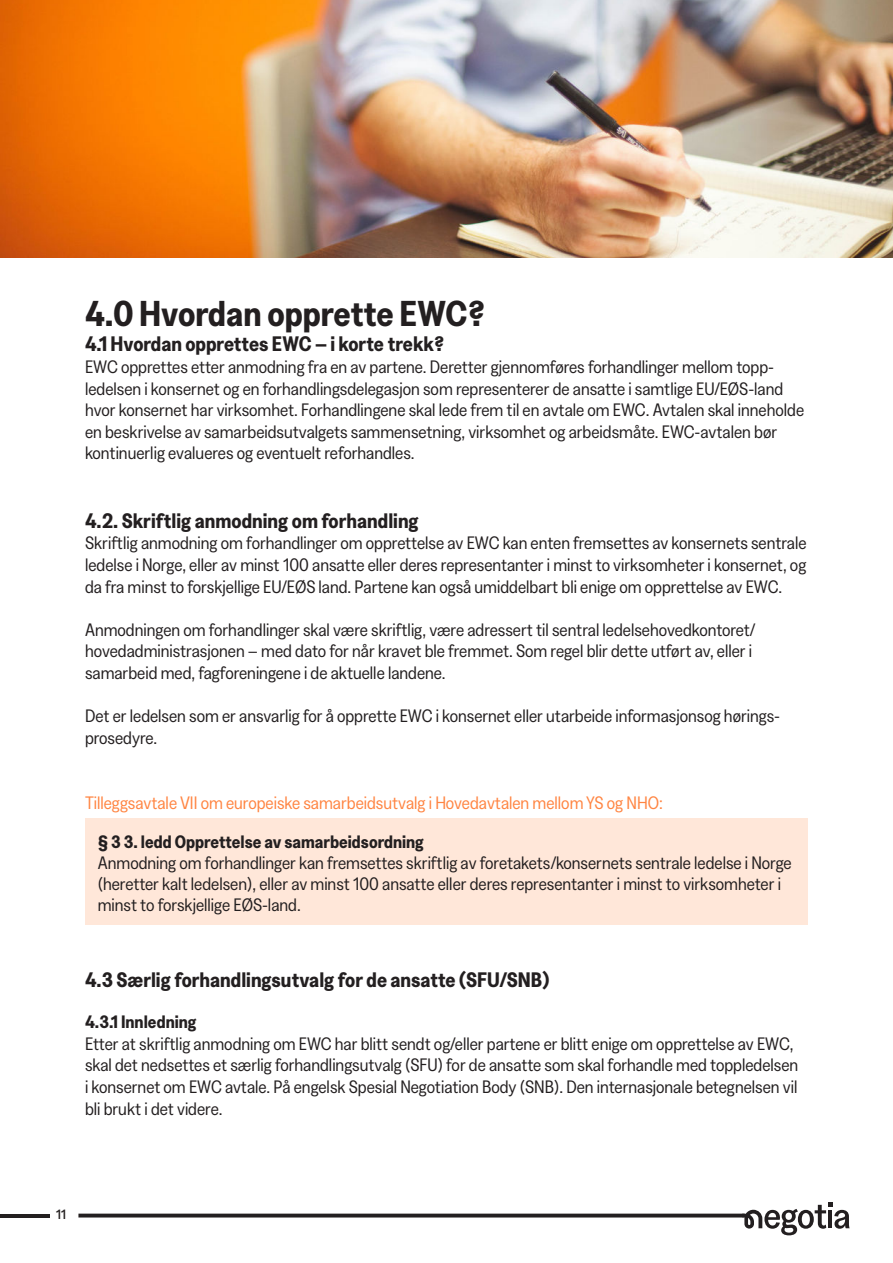
<style>
.page{position:relative;width:893px;height:1263px;background:#fff}
.page>*{position:absolute;margin:0;border:0;box-sizing:border-box;transform-origin:0 0}
.t1{font:700 36px "Greed";color:#231f20}
.t2{font:700 21px "Greed";color:#231f20}
.t3{font:18px/21.6px "Greed";color:#231f20}
.t4{font:18px "Greed";color:#ff8542}
.t5{font:700 18px "Greed";color:#231f20}
.t6{font:500 13.5px "Greed";color:#231f20}
</style>
<div class="page">
<img style="left:1px;top:0;width:892px;height:257px">
<div style="left:85px;top:819px;width:723px;height:106px;background:#ffe7d9"></div>
<svg style="left:0;top:1214px;width:50px;height:3px"></svg>
<svg style="left:78px;top:1213px;width:664px;height:4px;background:#454242"></svg>
<svg style="left:742px;top:1202px;width:108px;height:33px"></svg>
<h1 class="t1" style="left:85px;top:297px;width:402px">4.0 Hvordan opprette EWC?</h1>
<p class="t2" style="left:85px;top:334px;width:361px">4.1 Hvordan opprettes EWC – i korte trekk?</p>
<p class="t3" style="left:85px;top:356px;width:721px">EWC opprettes etter anmodning fra en av partene. Deretter gjennomføres forhandlinger mellom topp&shy;ledelsen i konsernet og en forhandlingsdelegasjon som representerer de ansatte i samtlige EU/EØS-land hvor konsernet har virksomhet. Forhandlingene skal lede frem til en avtale om EWC. Avtalen skal inneholde en beskrivelse av samarbeidsutvalgets sammensetning, virksomhet og arbeidsmåte. EWC-avtalen bør kontinuerlig evalueres og eventuelt reforhandles.</p>
<p class="t2" style="left:85px;top:511px;width:335px">4.2. Skriftlig anmodning om forhandling</p>
<p class="t3" style="left:85px;top:533px;width:723px;text-align:justify">Skriftlig anmodning om forhandlinger om opprettelse av EWC kan enten fremsettes av konsernets sentrale ledelse i Norge, eller av minst 100 ansatte eller deres representanter i minst to virksomheter i konsernet, og da fra minst to forskjellige EU/EØS land. Partene kan også umiddelbart bli enige om opprettelse av EWC.</p>
<p class="t3" style="left:85px;top:619px;width:671px">Anmodningen om forhandlinger skal være skriftlig, være adressert til sentral ledelsehovedkontoret/ hovedadministrasjonen – med dato for når kravet ble fremmet. Som regel blir dette utført av, eller i samarbeid med, fagforeningene i de aktuelle landene.</p>
<p class="t3" style="left:85px;top:706px;width:697px">Det er ledelsen som er ansvarlig for å opprette EWC i konsernet eller utarbeide informasjonsog hørings&shy;prosedyre.</p>
<p class="t4" style="left:85px;top:794px;width:579px">Tilleggsavtale VII om europeiske samarbeidsutvalg i Hovedavtalen mellom YS og NHO:</p>
<p class="t5" style="left:98px;top:833px;width:328px">§ 3 3. ledd Opprettelse av samarbeidsordning</p>
<p class="t3" style="left:98px;top:852px;width:695px;line-height:21px">Anmodning om forhandlinger kan fremsettes skriftlig av foretakets/konsernets sentrale ledelse i Norge (heretter kalt ledelsen), eller av minst 100 ansatte eller deres representanter i minst to virksomheter i minst to forskjellige EØS-land.</p>
<p class="t2" style="left:85px;top:970px;width:466px">4.3 Særlig forhandlingsutvalg for de ansatte (SFU/SNB)</p>
<p class="t5" style="left:85px;top:1014px;width:113px">4.3.1 Innledning</p>
<p class="t3" style="left:85px;top:1033px;width:715px">Etter at skriftlig anmodning om EWC har blitt sendt og/eller partene er blitt enige om opprettelse av EWC, skal det nedsettes et særlig forhandlingsutvalg (SFU) for de ansatte som skal forhandle med toppledelsen i konsernet om EWC avtale. På engelsk Spesial Negotiation Body (SNB). Den internasjonale betegnelsen vil bli brukt i det videre.</p>
<p class="t6" style="left:56px;top:1208px;width:12px">11</p>
</div>
